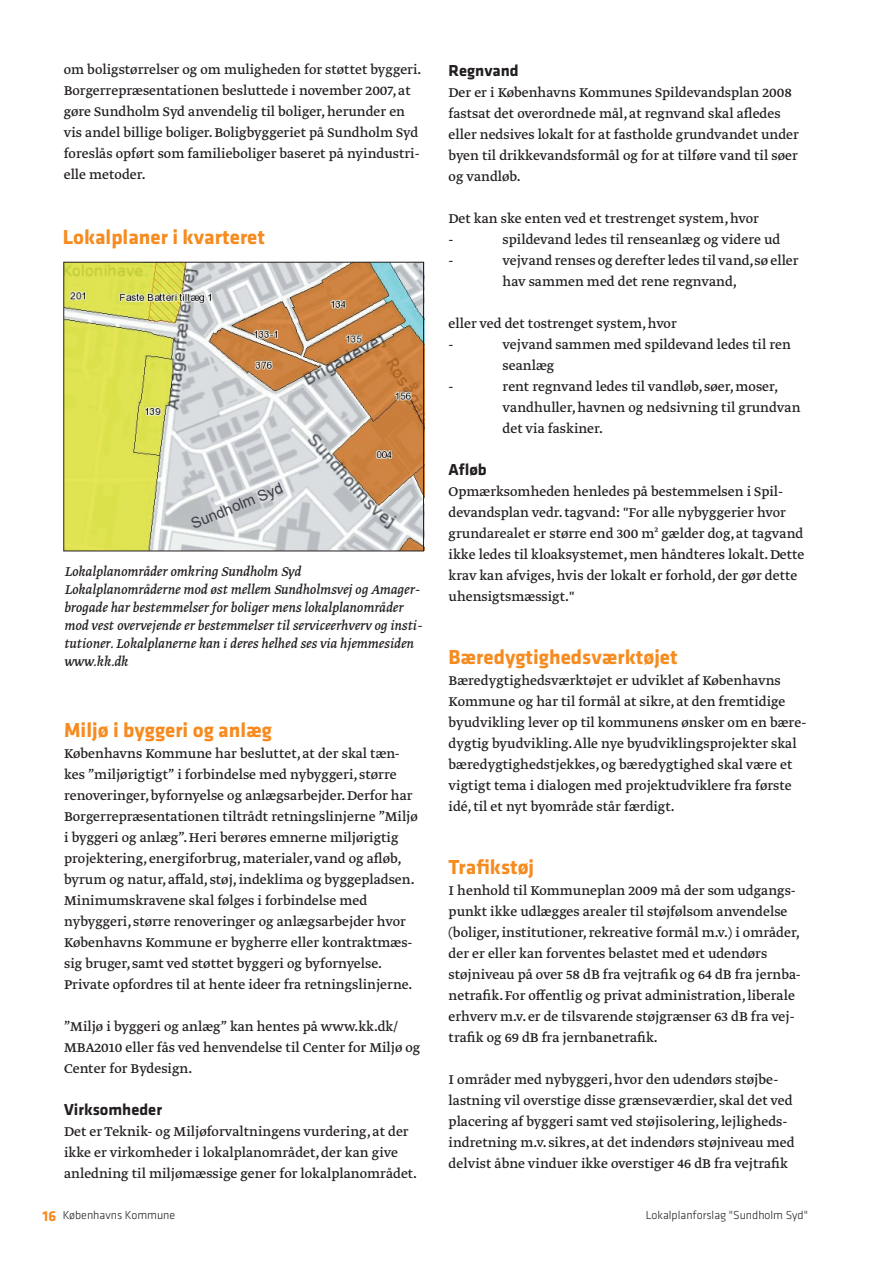
<style>
.page{position:relative;width:893px;height:1263px;background:#fff}
.page>*{position:absolute;margin:0;border:0;box-sizing:border-box;transform-origin:0 0}
.t1{font:700 21px "Klavika";color:#f68b1f}
.t2{font:700 16.5px "Klavika";color:#231f20}
.t3{font:15px/21px "Greta Text";color:#231f20}
.t4{font:italic 15px/18px "Greta Text";color:#231f20}
.t5{font:15px "Arial";color:#3e3c47}
.t6{font:300 12px "Klavika";color:#231f20}
.s1{font-weight:700;font-size:15px;color:#f68b1f}
</style>
<div class="page">
<img style="left:66px;top:262px;width:359px;height:289px">
<div style="left:64px;top:262px;width:360px;height:289px;border:1px solid #231f20"></div>
<p class="t3" style="left:64px;top:60px;width:359px">om boligstørrelser og om muligheden for støttet byggeri.<br>Borgerrepræsentationen besluttede i november 2007, at gøre Sundholm Syd anvendelig til boliger, herunder en vis andel billige boliger. Boligbyggeriet på Sundholm Syd foreslås opført som familieboliger baseret på nyindustri&shy;elle metoder.</p>
<h1 class="t1" style="left:63px;top:228px;width:204px">Lokalplaner i kvarteret</h1>
<p class="t5" style="left:190px;top:518px;width:99px;rotate:-22deg">Sundholm Syd</p>
<p class="t4" style="left:64px;top:563px;width:359px">Lokalplanområder omkring Sundholm Syd<br>Lokalplanområderne mod øst mellem Sundholmsvej og Amager&shy;brogade har bestemmelser for boliger mens lokalplanområder mod vest overvejende er bestemmelser til serviceerhverv og insti&shy;tutioner. Lokalplanerne kan i deres helhed ses via hjemmesiden www.kk.dk</p>
<h1 class="t1" style="left:64px;top:721px;width:209px">Miljø i byggeri og anlæg</h1>
<p class="t3" style="left:64px;top:744px;width:355px">Københavns Kommune har besluttet, at der skal tæn&shy;kes ”miljørigtigt” i forbindelse med nybyggeri, større renoveringer, byfornyelse og anlægsarbejder. Derfor har Borgerrepræsentationen tiltrådt retningslinjerne ”Miljø i byggeri og anlæg”. Heri berøres emnerne miljørigtig projektering, energiforbrug, materialer, vand og afløb, byrum og natur, affald, støj, indeklima og byggepladsen.<br>Minimumskravene skal følges i forbindelse med nybyggeri, større renoveringer og anlægsarbejder hvor Københavns Kommune er bygherre eller kontraktmæs&shy;sig bruger, samt ved støttet byggeri og byfornyelse.<br>Private opfordres til at hente ideer fra retningslinjerne.</p>
<p class="t3" style="left:64px;top:1017px;width:358px">”Miljø i byggeri og anlæg” kan hentes på www.kk.dk/<br>MBA2010 eller fås ved henvendelse til Center for Miljø og<br>Center for Bydesign.</p>
<p class="t2" style="left:64px;top:1102px;width:99px">Virksomheder</p>
<p class="t3" style="left:64px;top:1122px;width:355px">Det er Teknik- og Miljøforvaltningens vurdering, at der ikke er virkomheder i lokalplanområdet, der kan give anledning til miljømæssige gener for lokalplanområdet.</p>
<p class="t2" style="left:449px;top:64px;width:72px">Regnvand</p>
<p class="t3" style="left:449px;top:83px;width:352px">Der er i Københavns Kommunes Spildevandsplan 2008 fastsat det overordnede mål, at regnvand skal afledes eller nedsives lokalt for at fastholde grundvandet under byen til drikkevandsformål og for at tilføre vand til søer og vandløb.</p>
<p class="t3" style="left:449px;top:209px;width:312px">Det kan ske enten ved et trestrenget system, hvor -</p>
<p class="t3" style="left:503px;top:230px;width:279px">spildevand ledes til renseanlæg og videre ud</p>
<p class="t3" style="left:449px;top:251px;width:6px">-</p>
<p class="t3" style="left:503px;top:251px;width:297px">vejvand renses og derefter ledes til vand,sø eller hav sammen med det rene regnvand,</p>
<p class="t3" style="left:449px;top:314px;width:230px">eller ved det tostrenget system, hvor -</p>
<p class="t3" style="left:503px;top:335px;width:290px">vejvand sammen med spildevand ledes til ren seanlæg</p>
<p class="t3" style="left:449px;top:377px;width:6px">-</p>
<p class="t3" style="left:503px;top:377px;width:299px">rent regnvand ledes til vandløb, søer, moser, vandhuller, havnen og nedsivning til grundvan det via faskiner.</p>
<p class="t2" style="left:449px;top:463px;width:40px">Afløb</p>
<p class="t3" style="left:449px;top:482px;width:357px">Opmærksomheden henledes på bestemmelsen i Spil&shy;devandsplan vedr. tagvand: "For alle nybyggerier hvor grundarealet er større end 300 m² gælder dog, at tagvand ikke ledes til kloaksystemet, men håndteres lokalt. Dette krav kan afviges, hvis der lokalt er forhold, der gør dette uhensigtsmæssigt."</p>
<h1 class="t1" style="left:449px;top:648px;width:231px">Bæredygtighedsværktøjet</h1>
<p class="t3" style="left:449px;top:671px;width:359px">Bæredygtighedsværktøjet er udviklet af Københavns Kommune og har til formål at sikre, at den fremtidige byudvikling lever op til kommunens ønsker om en bære&shy;dygtig byudvikling. Alle nye byudviklingsprojekter skal bæredygtighedstjekkes, og bæredygtighed skal være et vigtigt tema i dialogen med projektudviklere fra første idé, til et nyt byområde står færdigt.</p>
<h1 class="t1" style="left:449px;top:858px;width:87px">Trafikstøj</h1>
<p class="t3" style="left:449px;top:881px;width:354px">I henhold til Kommuneplan 2009 må der som udgangs&shy;punkt ikke udlægges arealer til støjfølsom anvendelse (boliger, institutioner, rekreative formål m.v.) i områder, der er eller kan forventes belastet med et udendørs støjniveau på over 58 dB fra vejtrafik og 64 dB fra jernba&shy;netrafik. For offentlig og privat administration, liberale erhverv m.v. er de tilsvarende støjgrænser 63 dB fra vej&shy;trafik og 69 dB fra jernbanetrafik.</p>
<p class="t3" style="left:449px;top:1070px;width:347px">I områder med nybyggeri, hvor den udendørs støjbe&shy;lastning vil overstige disse grænseværdier, skal det ved placering af byggeri samt ved støjisolering, lejligheds&shy;indretning m.v. sikres, at det indendørs støjniveau med delvist åbne vinduer ikke overstiger 46 dB fra vejtrafik</p>
<p class="t6" style="left:43px;top:1211px;width:134px"><span class="s1">16</span> Københavns Kommune</p>
<p class="t6" style="left:646px;top:1210px;width:164px">Lokalplanforslag "Sundholm Syd"</p>
</div>
